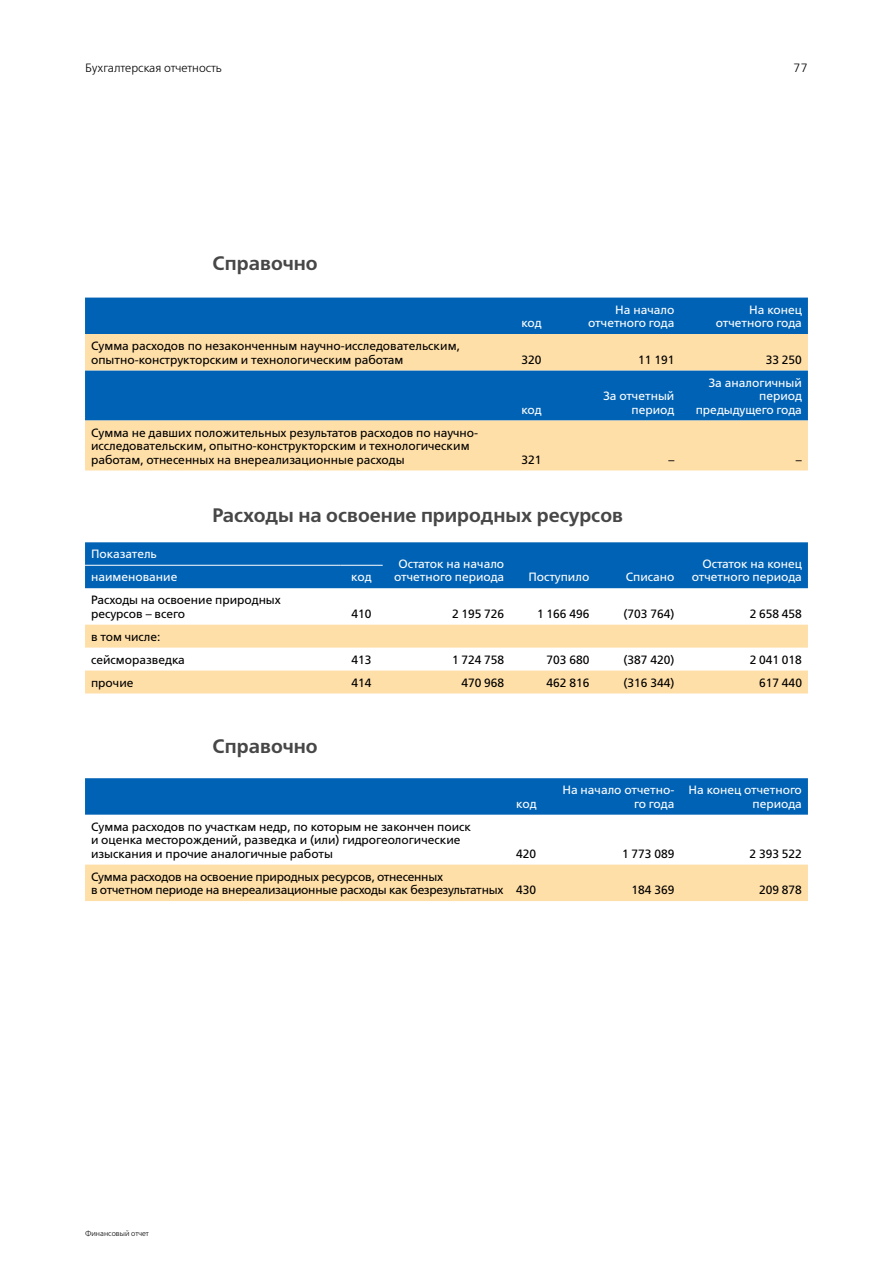
<style>
.page{position:relative;width:893px;height:1263px;background:#fff}
.page>*{position:absolute;margin:0;border:0;box-sizing:border-box;transform-origin:0 0}
.t1{font:19.5px "Free Set Demi C";color:#484747}
.t2{font:12px/13.5px "Free Set C";color:#000}
.t3{font:12px/13.5px "Free Set C";color:#fff;text-align:right}
.t4{font:12px/13.5px "Free Set C";letter-spacing:-.02em;color:#000}
.t5{font:12px "Free Set Light C";color:#000}
.t6{font:7.5px "Free Set Light C";color:#000}
</style>
<div class="page">
<svg style="left:85px;top:298px;width:723px;height:172px;background:#7fa0ae"></svg>
<div style="left:85px;top:778px;width:723px;height:37px;background:#0062b4"></div>
<div style="left:85px;top:865px;width:723px;height:36px;background:#ffdfa8"></div>
<div style="left:85px;top:542px;width:723px;height:46px;background:#0062b4"></div>
<svg style="left:85px;top:625px;width:723px;height:68px;fill:#ffdfa8"></svg>
<hr style="left:85px;top:565px;width:255px;height:1px;background:#fff">
<hr style="left:340px;top:565px;width:43px;height:1px;background:#fff">
<p class="t5" style="left:85px;top:62px;width:138px">Бухгалтерская отчетность</p>
<p class="t5" style="left:793px;top:62px;width:16px">77</p>
<h1 class="t1" style="left:213px;top:252px;width:107px">Справочно</h1>
<p class="t2" style="left:91px;top:339px;width:370px">Сумма расходов по незаконченным научно-исследовательским, опытно-конструкторским и технологическим работам</p>
<p class="t2" style="left:91px;top:426px;width:389px">Сумма не давших положительных результатов расходов по научно&shy;исследовательским, опытно-конструкторским и технологическим работам, отнесенных на внереализационные расходы</p>
<p class="t3" style="left:521px;top:316px;width:22px">код</p>
<p class="t3" style="left:588px;top:303px;width:88px">На начало отчетного года</p>
<p class="t3" style="left:716px;top:303px;width:88px">На конец отчетного года</p>
<p class="t2" style="left:522px;top:353px;width:22px">320</p>
<p class="t2" style="left:638px;top:353px;width:38px">11 191</p>
<p class="t2" style="left:766px;top:353px;width:38px">33 250</p>
<p class="t3" style="left:521px;top:403px;width:22px">код</p>
<p class="t3" style="left:603px;top:389px;width:73px">За отчетный период</p>
<p class="t3" style="left:696px;top:376px;width:108px">За аналогичный период предыдущего года</p>
<p class="t2" style="left:522px;top:453px;width:22px">321</p>
<p class="t2" style="left:668px;top:453px;width:7px">–</p>
<p class="t2" style="left:796px;top:453px;width:7px">–</p>
<h1 class="t1" style="left:213px;top:504px;width:412px">Расходы на освоение природных ресурсов</h1>
<p class="t3" style="left:91px;top:548px;width:67px">Показатель</p>
<p class="t3" style="left:394px;top:557px;width:112px;text-align:center">Остаток на начало отчетного периода</p>
<p class="t3" style="left:703px;top:557px;width:101px">Остаток на конец</p>
<p class="t3" style="left:528px;top:571px;width:62px">Поступило</p>
<p class="t3" style="left:626px;top:571px;width:50px">Списано</p>
<p class="t3" style="left:91px;top:571px;width:88px">наименование</p>
<p class="t3" style="left:351px;top:571px;width:22px">код</p>
<p class="t3" style="left:692px;top:571px;width:112px">отчетного периода</p>
<p class="t2" style="left:91px;top:594px;width:191px">Расходы на освоение природных ресурсов – всего</p>
<p class="t2" style="left:351px;top:607px;width:22px">410</p>
<p class="t2" style="left:452px;top:607px;width:54px">2 195 726</p>
<p class="t2" style="left:537px;top:607px;width:54px">1 166 496</p>
<p class="t2" style="left:624px;top:607px;width:52px">(703 764)</p>
<p class="t2" style="left:750px;top:607px;width:54px">2 658 458</p>
<p class="t2" style="left:91px;top:625px;width:95px;line-height:23px">в том числе: сейсморазведка</p>
<p class="t2" style="left:351px;top:653px;width:22px">413</p>
<p class="t2" style="left:452px;top:653px;width:54px">1 724 758</p>
<p class="t2" style="left:546px;top:653px;width:44px">703 680</p>
<p class="t2" style="left:624px;top:653px;width:52px">(387 420)</p>
<p class="t2" style="left:750px;top:653px;width:54px">2 041 018</p>
<p class="t2" style="left:91px;top:676px;width:44px">прочие</p>
<p class="t2" style="left:351px;top:676px;width:22px">414</p>
<p class="t2" style="left:461px;top:676px;width:44px">470 968</p>
<p class="t2" style="left:546px;top:676px;width:44px">462 816</p>
<p class="t2" style="left:624px;top:676px;width:52px">(316 344)</p>
<p class="t2" style="left:759px;top:676px;width:44px">617 440</p>
<h1 class="t1" style="left:213px;top:735px;width:107px">Справочно</h1>
<p class="t3" style="left:516px;top:797px;width:22px">код</p>
<p class="t3" style="left:562px;top:783px;width:113px">На начало отчетно&shy;го года</p>
<p class="t3" style="left:688px;top:783px;width:115px">На конец отчетного периода</p>
<p class="t2" style="left:91px;top:820px;width:382px">Сумма расходов по участкам недр, по которым не закончен поиск и оценка месторождений, разведка и (или) гидрогеологические изыскания и прочие аналогичные работы</p>
<p class="t2" style="left:516px;top:847px;width:22px">420</p>
<p class="t2" style="left:622px;top:847px;width:54px">1 773 089</p>
<p class="t2" style="left:750px;top:847px;width:54px">2 393 522</p>
<p class="t4" style="left:91px;top:870px;width:447px">Сумма расходов на освоение природных ресурсов, отнесенных<br>в отчетном периоде на внереализационные расходы как безрезультатных 430</p>
<p class="t2" style="left:631px;top:883px;width:44px">184 369</p>
<p class="t2" style="left:759px;top:883px;width:44px">209 878</p>
<p class="t6" style="left:85px;top:1229px;width:65px">Финансовый отчет</p>
</div>
